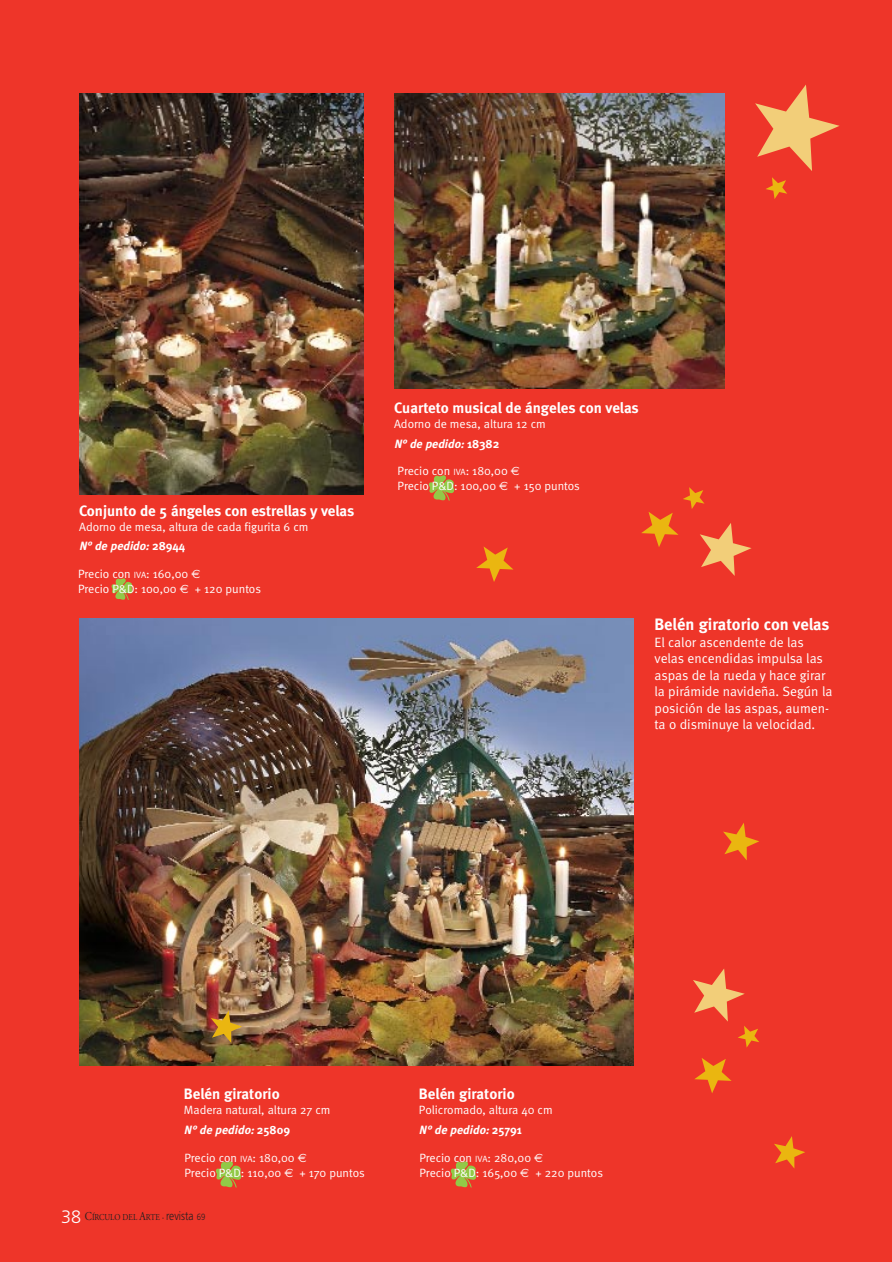
<style>
.page{position:relative;width:892px;height:1262px;background:#fff}
.page>*{position:absolute;margin:0;border:0;box-sizing:border-box;transform-origin:0 0}
.t1{font:700 16.5px "Meta";color:#fff}
.t2{font:700 15px "Meta";color:#fff}
.t3{font:13.5px/16.5px "Meta Normal";color:#fff}
.t4{font:12px/15px "Meta Normal";color:#fff}
.t5{font:italic 700 12px "Meta";color:#fff}
.t6{font:9px "Adobe Garamond";color:#231f20;scale:.85 1}
.s1{font-style:normal}
.s2{font-size:9px}
.s3{font-family:"Euro Sans"}
.s4{font-family:"Frutiger";font-weight:300;font-size:18px;color:#fff}
.s5{font-size:12px}
.s6{font-weight:600}
.s7{font-family:"Frutiger";font-weight:300;font-size:12px}
.s8{font-family:"Frutiger";font-weight:300}
</style>
<div class="page">
<div style="left:0;top:0;width:891px;height:1261px;background:#ee3529"></div>
<img style="left:394px;top:94px;width:329px;height:294px">
<img style="left:80px;top:618px;width:553px;height:447px">
<svg style="left:723px;top:823px;width:35px;height:37px"></svg>
<svg style="left:211px;top:1010px;width:31px;height:32px"></svg>
<svg style="left:774px;top:1136px;width:30px;height:32px"></svg>
<svg style="left:694px;top:1058px;width:37px;height:35px"></svg>
<svg style="left:766px;top:177px;width:20px;height:22px"></svg>
<svg style="left:476px;top:546px;width:37px;height:36px"></svg>
<svg style="left:693px;top:969px;width:66px;height:78px"></svg>
<svg style="left:641px;top:487px;width:110px;height:89px"></svg>
<svg style="left:755px;top:85px;width:84px;height:86px"></svg>
<img style="left:79px;top:93px;width:284px;height:401px">
<img style="left:215px;top:1161px;width:27px;height:27px">
<img style="left:450px;top:1161px;width:27px;height:27px">
<img style="left:428px;top:475px;width:27px;height:26px">
<img style="left:111px;top:578px;width:22px;height:22px">
<p class="t2" style="left:79px;top:504px;width:276px">Conjunto de 5 ángeles con estrellas y velas</p>
<p class="t4" style="left:79px;top:520px;width:231px">Adorno de mesa, altura de cada figurita 6 cm</p>
<p class="t5" style="left:79px;top:541px;width:108px">N° de pedido:<span class="s1">2 8 9 4 4</span></p>
<p class="t4" style="left:78px;top:566px;width:184px">Precio con <span class="s2">IVA</span>: 160,00 <span class="s3">€<br></span>Precio P&amp;D: 100,00 <span class="s3">€</span> + 120 puntos</p>
<p class="t2" style="left:394px;top:402px;width:246px">Cuarteto musical de ángeles con velas</p>
<p class="t4" style="left:394px;top:417px;width:153px">Adorno de mesa, altura 12 cm</p>
<p class="t5" style="left:394px;top:438px;width:107px">N° de pedido:<span class="s1">1 8 3 8 2</span></p>
<p class="t4" style="left:397px;top:464px;width:184px">Precio con <span class="s2">IVA</span>: 180,00 <span class="s3">€<br></span>Precio P&amp;D: 100,00 <span class="s3">€</span> + 150 puntos</p>
<h1 class="t1" style="left:654px;top:617px;width:176px">Belén giratorio con velas</h1>
<p class="t3" style="left:654px;top:634px;width:179px">El calor ascendente de las velas encendidas impulsa las aspas de la rueda y hace girar la pirámide navideña. Según la posición de las aspas, aumen&shy;ta o disminuye la velocidad.</p>
<p class="t2" style="left:184px;top:1087px;width:97px">Belén giratorio</p>
<p class="t4" style="left:184px;top:1103px;width:148px">Madera natural, altura 27 cm</p>
<p class="t5" style="left:184px;top:1124px;width:108px">N° de pedido:<span class="s1">2 5 8 0 9</span></p>
<p class="t4" style="left:184px;top:1150px;width:182px">Precio con <span class="s2">IVA</span>: 180,00 <span class="s3">€<br></span>Precio P&amp;D: 110,00 <span class="s3">€</span> + 170 puntos</p>
<p class="t6" style="left:61px;top:1213px;width:171px"><span class="s4">38</span> <span class="s5">C</span>ÍRCULO DEL <span class="s5">A</span>RTE <span class="s6">·</span> <span class="s7">revista</span> <span class="s8">69</span></p>
<p class="t2" style="left:419px;top:1087px;width:97px">Belén giratorio</p>
<p class="t4" style="left:419px;top:1103px;width:135px">Policromado, altura 40 cm</p>
<p class="t5" style="left:419px;top:1124px;width:104px">N° de pedido:<span class="s1">2 5 7 9 1</span></p>
<p class="t4" style="left:419px;top:1150px;width:185px">Precio con <span class="s2">IVA</span>: 280,00 <span class="s3">€<br></span>Precio P&amp;D: 165,00 <span class="s3">€</span> + 220 puntos</p>
</div>
